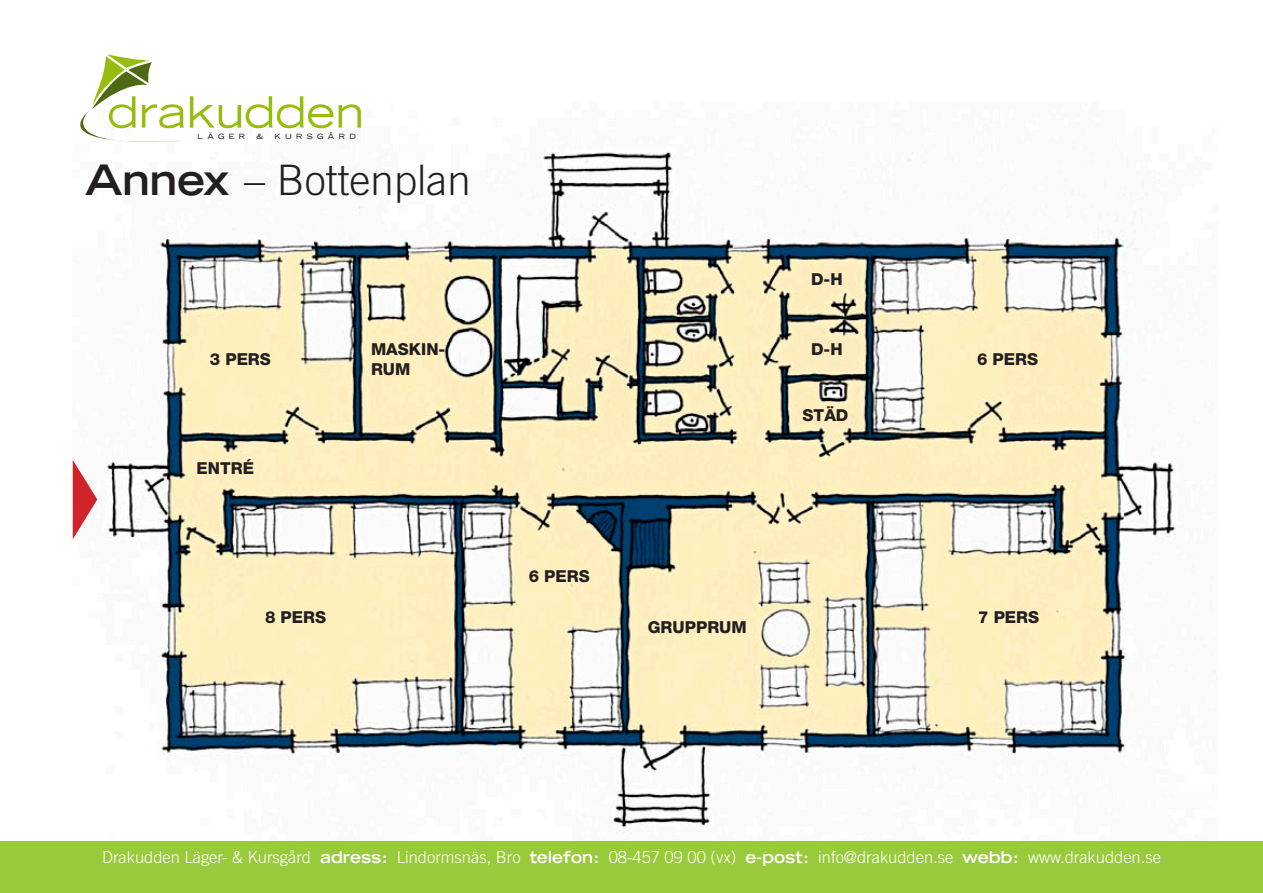
<style>
.page{position:relative;width:1263px;height:893px;background:#fff}
.page>*{position:absolute;margin:0;border:0;box-sizing:border-box;transform-origin:0 0}
.t1{font:300 42px "Trade Gothic";color:#231f20}
.t2{font:300 16.5px "Trade Gothic";color:#fff}
.t3{font:800 16.5px/19.8px "Helvetica Neue";color:#231f20}
.t4{font:expanded 7.2px "Trade Gothic LH";letter-spacing:.6em;color:#000}
.s1{font-family:"Trade Gothic LH";font-weight:700;font-stretch:expanded}
</style>
<div class="page">
<img style="left:73px;top:152px;width:1144px;height:690px">
<div style="left:0;top:842px;width:1263px;height:51px;background:#99ca3b"></div>
<svg style="left:80px;top:54px;width:281px;height:88px"></svg>
<svg style="left:73px;top:460px;width:24px;height:79px"></svg>
<p class="t4" style="left:198px;top:132px;width:49px">LÄGER</p>
<p class="t4" style="left:256px;top:132px;width:8px">&amp;</p>
<p class="t4" style="left:274px;top:132px;width:83px">KURSGÅRD</p>
<h1 class="t1" style="left:85px;top:156px;width:387px"><span class="s1">Annex</span> – Bottenplan</h1>
<p class="t3" style="left:210px;top:350px;width:28px">3 PER</p>
<p class="t3" style="left:260px;top:350px;width:13px">S</p>
<p class="t3" style="left:197px;top:458px;width:59px">ENTRÉ</p>
<p class="t3" style="left:371px;top:339px;width:76px">MASKIN-<br>RUM</p>
<p class="t3" style="left:529px;top:566px;width:28px">6 PER</p>
<p class="t3" style="left:579px;top:566px;width:13px">S</p>
<p class="t3" style="left:811px;top:269px;width:33px">D-H</p>
<p class="t3" style="left:811px;top:339px;width:33px">D-H</p>
<p class="t3" style="left:803px;top:405px;width:47px">STÄD</p>
<p class="t3" style="left:977px;top:349px;width:28px">6 PER</p>
<p class="t3" style="left:1027px;top:349px;width:13px">S</p>
<p class="t3" style="left:265px;top:607px;width:28px">8 PER</p>
<p class="t3" style="left:315px;top:607px;width:13px">S</p>
<p class="t3" style="left:978px;top:607px;width:28px">7 PER</p>
<p class="t3" style="left:1028px;top:607px;width:13px">S</p>
<p class="t3" style="left:648px;top:617px;width:100px">GRUPPRUM</p>
<p class="t2" style="left:102px;top:848px;width:1060px">Drakudden Läger- &amp; Kursgård <span class="s1">adress:</span> Lindormsnäs, Bro <span class="s1">telefon:</span> 08-457 09 00 (vx) <span class="s1">e-post:</span> info@drakudden.se <span class="s1">webb:</span> www.drakudden.se</p>
</div>
